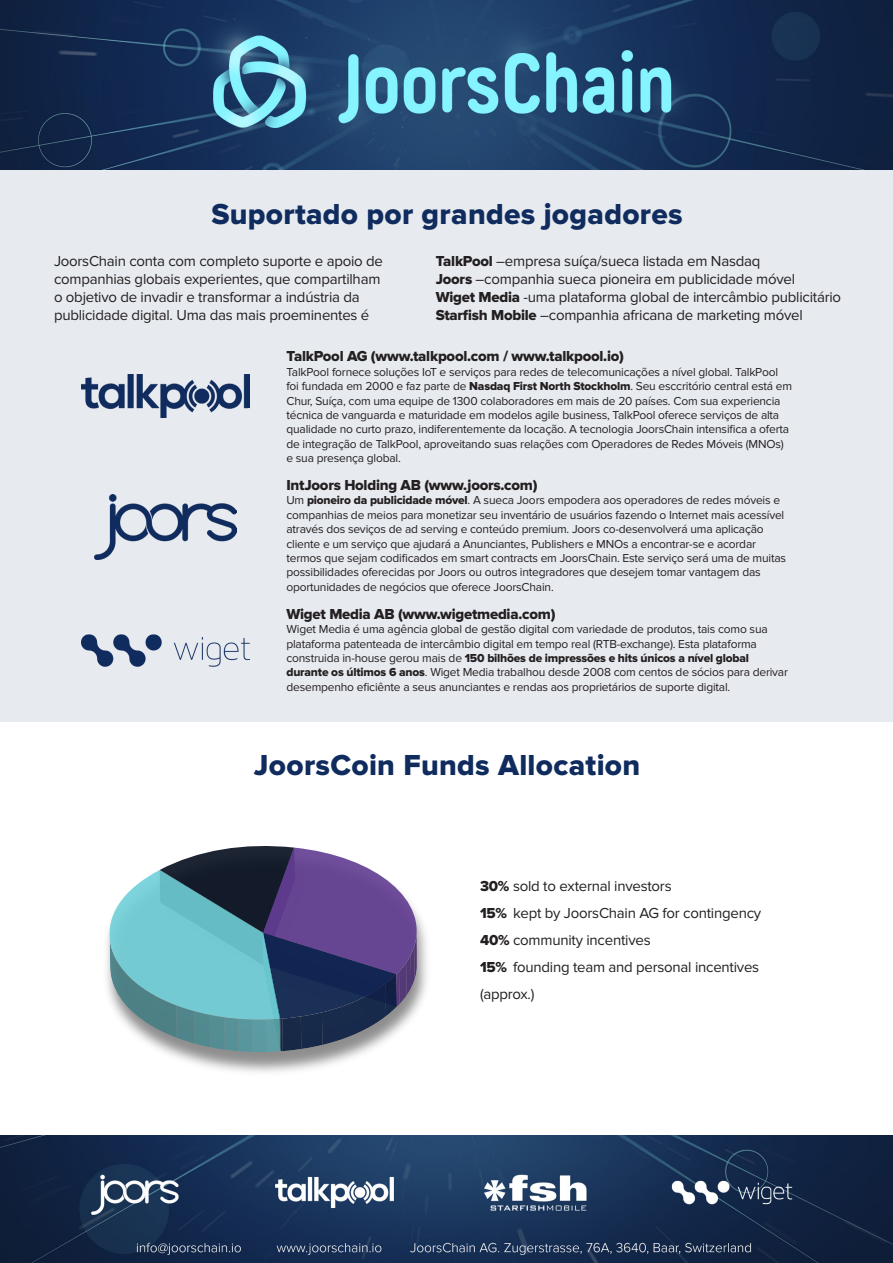
<style>
.page{position:relative;width:893px;height:1263px;background:#fff}
.page>*{position:absolute;margin:0;border:0;box-sizing:border-box;transform-origin:0 0}
.t1{font:30px "Proxima Nova Extrabld";letter-spacing:.01em;color:#102c5e}
.t2{font:15px/18px "Proxima Nova";letter-spacing:-.015em;color:#231f20}
.t3{font:15px "Proxima Nova Extrabld";letter-spacing:-.015em;color:#231f20}
.t4{font:12px/14.4px "Proxima Nova";letter-spacing:-.015em;color:#231f20}
.s1{font-family:"Proxima Nova Extrabld"}
</style>
<div class="page">
<img style="left:0;top:0;width:893px;height:170px">
<img style="left:0;top:1135px;width:893px;height:128px">
<div style="left:0;top:170px;width:893px;height:552px;background:#e7eaef"></div>
<img style="left:81px;top:374px;width:168px;height:44px">
<img style="left:94px;top:494px;width:142px;height:65px">
<img style="left:81px;top:634px;width:168px;height:33px">
<img style="left:106px;top:915px;width:321px;height:158px">
<svg style="left:110px;top:846px;width:308px;height:206px;background:#6a829c"></svg>
<p class="t1" style="left:211px;top:196px;width:473px">Suportado por grandes jogadores</p>
<p class="t2" style="left:436px;top:252px;width:326px"><span class="s1">TalkPool</span> –empresa suíça/sueca listada em Nasdaq</p>
<p class="t2" style="left:436px;top:270px;width:361px"><span class="s1">Joors</span> –companhia sueca pioneira em publicidade móvel</p>
<p class="t2" style="left:436px;top:288px;width:407px"><span class="s1">Wiget Media</span> -uma plataforma global de intercâmbio publicitário</p>
<p class="t2" style="left:436px;top:306px;width:369px"><span class="s1">Starfish Mobile</span> –companhia africana de marketing móvel</p>
<p class="t2" style="left:54px;top:252px;width:330px">JoorsChain conta com completo suporte e apoio de companhias globais experientes, que compartilham o objetivo de invadir e transformar a indústria da publicidade digital. Uma das mais proeminentes é</p>
<p class="t3" style="left:286px;top:348px;width:339px">TalkPool AG (www.talkpool.com / www.talkpool.io)</p>
<p class="t4" style="left:286px;top:365px;width:507px">TalkPool fornece soluções IoT e serviços para redes de telecomunicações a nível global. TalkPool foi fundada em 2000 e faz parte de <span class="s1">Nasdaq First North Stockholm</span>. Seu esccritório central está em Chur, Suíça, com uma equipe de 1300 colaboradores em mais de 20 países. Com sua experiencia técnica de vanguarda e maturidade em modelos agile business, TalkPool oferece serviços de alta qualidade no curto prazo, indiferentemente da locação. A tecnologia JoorsChain intensifica a oferta de integração de TalkPool, aproveitando suas relações com Operadores de Redes Móveis (MNOs)</p>
<p class="t4" style="left:286px;top:451px;width:116px">e sua presença global.</p>
<p class="t3" style="left:286px;top:476px;width:253px">IntJoors Holding AB (www.joors.com)</p>
<p class="t4" style="left:286px;top:493px;width:501px">Um <span class="s1">pioneiro da publicidade móvel</span>. A sueca Joors empodera aos operadores de redes móveis e companhias de meios para monetizar seu inventário de usuários fazendo o Internet mais acessível através dos seviços de ad serving e conteúdo premium. Joors co-desenvolverá uma aplicação cliente e um serviço que ajudará a Anunciantes, Publishers e MNOs a encontrar-se e acordar termos que sejam codificados em smart contracts em JoorsChain. Este serviço será uma de muitas possibilidades oferecidas por Joors ou outros integradores que desejem tomar vantagem das oportunidades de negócios que oferece JoorsChain.</p>
<p class="t3" style="left:286px;top:605px;width:271px">Wiget Media AB (www.wigetmedia.com)</p>
<p class="t4" style="left:286px;top:622px;width:503px">Wiget Media é uma agência global de gestão digital com variedade de produtos, tais como sua plataforma patenteada de intercâmbio digital em tempo real (RTB-exchange). Esta plataforma construida in-house gerou mais de <span class="s1">150 bilhões de impressões e hits únicos a nível global durante os últimos 6 anos</span>. Wiget Media trabalhou desde 2008 com centos de sócios para derivar desempenho eficiênte a seus anunciantes e rendas aos proprietários de suporte digital.</p>
<p class="t1" style="left:254px;top:747px;width:388px">JoorsCoin Funds Allocation</p>
<p class="t2" style="left:480px;top:877px;width:193px"><span class="s1">30%</span> sold to external investors</p>
<p class="t2" style="left:480px;top:904px;width:283px"><span class="s1">15%</span> kept by JoorsChain AG for contingency</p>
<p class="t2" style="left:480px;top:931px;width:172px"><span class="s1">40%</span> community incentives</p>
<p class="t2" style="left:480px;top:958px;width:281px"><span class="s1">15%</span> founding team and personal incentives</p>
<p class="t2" style="left:480px;top:985px;width:56px">(approx.)</p>
</div>
